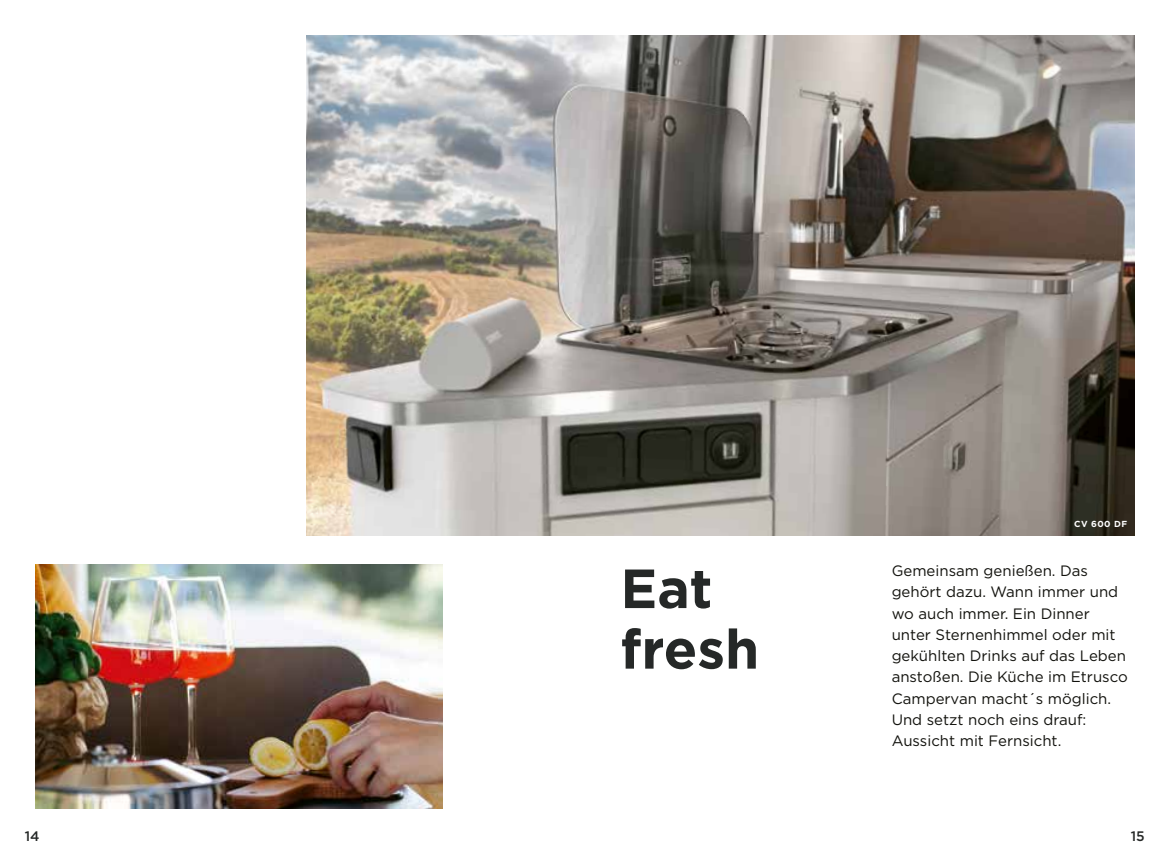
<style>
.page{position:relative;width:1170px;height:862px;background:#fff}
.page>*{position:absolute;margin:0;border:0;box-sizing:border-box;transform-origin:0 0}
.t1{font:700 55px/60.5px "Gotham";color:#252827}
.t2{font:15px/21.2px "Gotham";color:#12120d}
.t3{font:500 13.75px "Gotham";color:#252827}
.t4{font:700 8.75px "Gotham";letter-spacing:.05em;color:#fff}
</style>
<div class="page">
<img style="left:306px;top:35px;width:828px;height:500px">
<img style="left:35px;top:564px;width:407px;height:244px">
<h1 class="t1" style="left:620px;top:557px;width:140px">Eat fresh</h1>
<p class="t4" style="left:1074px;top:517px;width:54px">CV 600 DF</p>
<p class="t2" style="left:891px;top:559px;width:237px">Gemeinsam genießen. Das gehört dazu. Wann immer und wo auch immer. Ein Dinner unter Sternenhimmel oder mit gekühlten Drinks auf das Leben anstoßen. Die Küche im Etrusco<br>Campervan macht´s möglich.<br>Und setzt noch eins drauf:<br>Aussicht mit Fernsicht.</p>
<p class="t3" style="left:25px;top:826px;width:16px">14</p>
<p class="t3" style="left:1130px;top:826px;width:15px">15</p>
</div>
